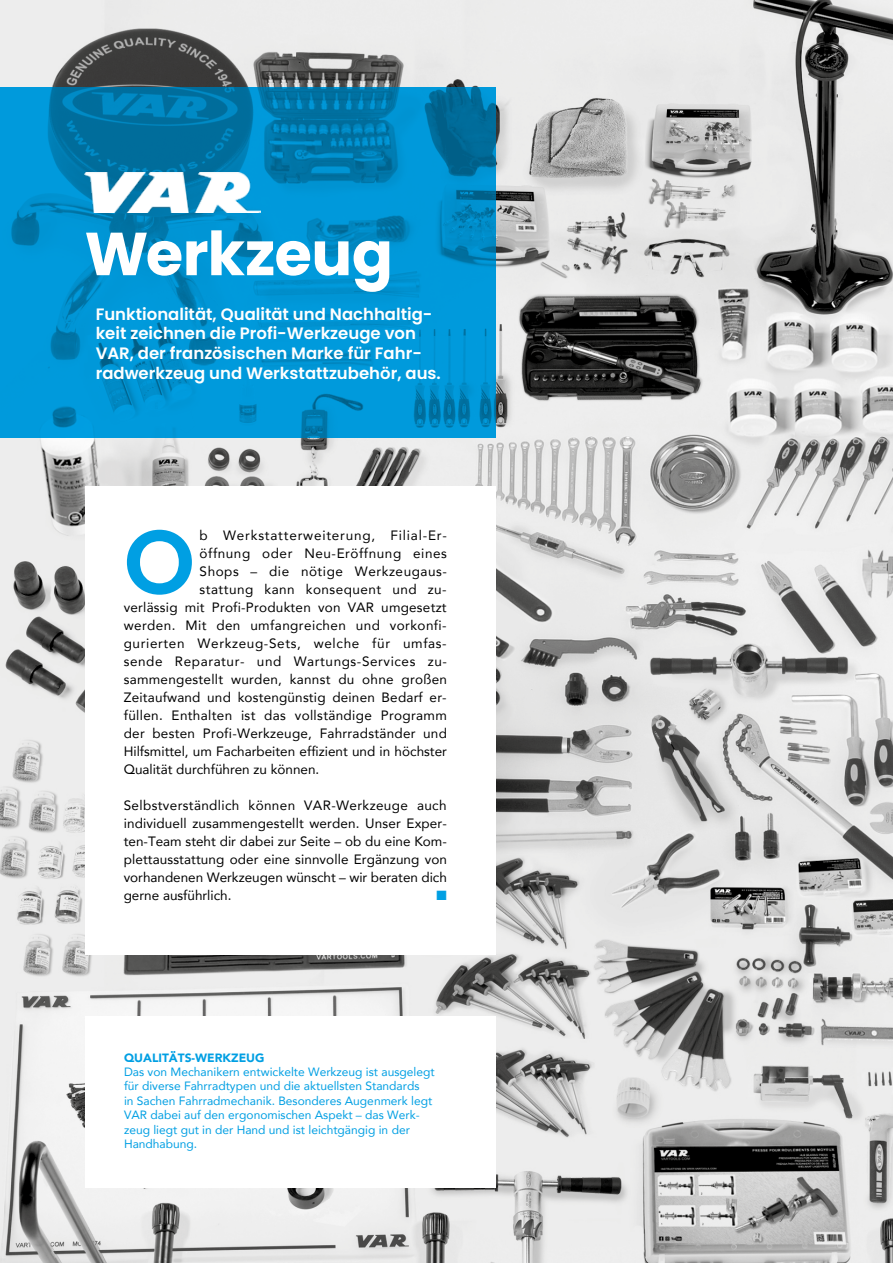
<style>
.page{position:relative;width:893px;height:1263px;background:#fff}
.page>*{position:absolute;margin:0;border:0;box-sizing:border-box;transform-origin:0 0}
.t1{font:600 90.9px "Poppins";color:#009fe3}
.t2{font:700 60.6px "Poppins";letter-spacing:-.01em;color:#fff}
.t3{font:600 16.5px/19.8px "Poppins";color:#fff}
.t4{font:13.5px/18px "Avenir";letter-spacing:.02em;color:#000;text-align:justify}
.t5{font:13.5px "Avenir";letter-spacing:.045em;color:#000}
.t6{font:13.5px "Avenir";color:#000}
.t7{font:13.5px "Avenir";letter-spacing:.04em;color:#000}
.t8{font:13.5px "Avenir";letter-spacing:.06em;color:#000}
.t9{font:13.5px "Zapf Dingbats";color:#009fe3}
.t10{font:12px/14.4px "Avenir";color:#009fe3}
.t11{font:900 12px "Avenir";color:#009fe3}
</style>
<div class="page">
<img style="left:0;top:0;width:893px;height:1263px">
<div style="left:85px;top:486px;width:410px;height:468px;background:#fff"></div>
<div style="left:85px;top:1016px;width:410px;height:172px;background:#fff"></div>
<svg style="left:0;top:87px;width:495px;height:351px;fill:#0097d8"></svg>
<img style="left:85px;top:173px;width:175px;height:39px">
<h2 class="t2" style="left:85px;top:219px;width:310px">Werkzeug</h2>
<p class="t3" style="left:96px;top:304px;width:347px">Funktionalität, Qualität und Nachhaltig&shy;keit zeichnen die Profi-Werkzeuge von VAR, der französischen Marke für Fahr&shy;radwerkzeug und Werkstattzubehör, aus.</p>
<h1 class="t1" style="left:124px;top:509px;width:73px">O</h1>
<p class="t8" style="left:200px;top:524px;width:249px">b Werkstatterweiterung, Filial-Er-</p>
<p class="t7" style="left:200px;top:542px;width:249px">öffnung oder Neu-Eröffnung eines</p>
<p class="t7" style="left:200px;top:560px;width:249px">Shops – die nötige Werkzeugaus-</p>
<p class="t4" style="left:200px;top:580px;width:249px">stattung kann konsequent und zu-</p>
<p class="t4" style="left:124px;top:598px;width:324px">verlässig mit Profi-Produkten von VAR umgesetzt</p>
<p class="t4" style="left:124px;top:616px;width:324px">werden. Mit den umfangreichen und vorkonfi-</p>
<p class="t5" style="left:124px;top:632px;width:325px">gurierten Werkzeug-Sets, welche für umfas-</p>
<p class="t5" style="left:124px;top:650px;width:325px">sende Reparatur- und Wartungs-Services zu-</p>
<p class="t4" style="left:124px;top:670px;width:325px">sammengestellt wurden, kannst du ohne großen</p>
<p class="t4" style="left:124px;top:688px;width:325px">Zeitaufwand und kostengünstig deinen Bedarf er-</p>
<p class="t4" style="left:124px;top:706px;width:325px">füllen. Enthalten ist das vollständige Programm</p>
<p class="t4" style="left:124px;top:724px;width:325px">der besten Profi-Werkzeuge, Fahrradständer und</p>
<p class="t6" style="left:124px;top:740px;width:325px">Hilfsmittel, um Facharbeiten effizient und in höchster</p>
<p class="t6" style="left:124px;top:758px;width:197px">Qualität durchführen zu können.</p>
<p class="t4" style="left:124px;top:796px;width:325px">Selbstverständlich können VAR-Werkzeuge auch individuell zusammengestellt werden. Unser Exper&shy;ten-Team steht dir dabei zur Seite – ob du eine Kom&shy;plettausstattung oder eine sinnvolle Ergänzung von vorhandenen Werkzeugen wünscht – wir beraten dich gerne ausführlich.</p>
<p class="t9" style="left:437px;top:889px;width:11px">■</p>
<p class="t11" style="left:124px;top:1047px;width:142px">QUALITÄTS-WERKZEUG</p>
<p class="t10" style="left:124px;top:1064px;width:312px">Das von Mechanikern entwickelte Werkzeug ist ausgelegt für diverse Fahrradtypen und die aktuellsten Standards<br>in Sachen Fahrradmechanik. Besonderes Augenmerk legt VAR dabei auf den ergonomischen Aspekt – das Werk&shy;zeug liegt gut in der Hand und ist leichtgängig in der Handhabung.</p>
</div>
